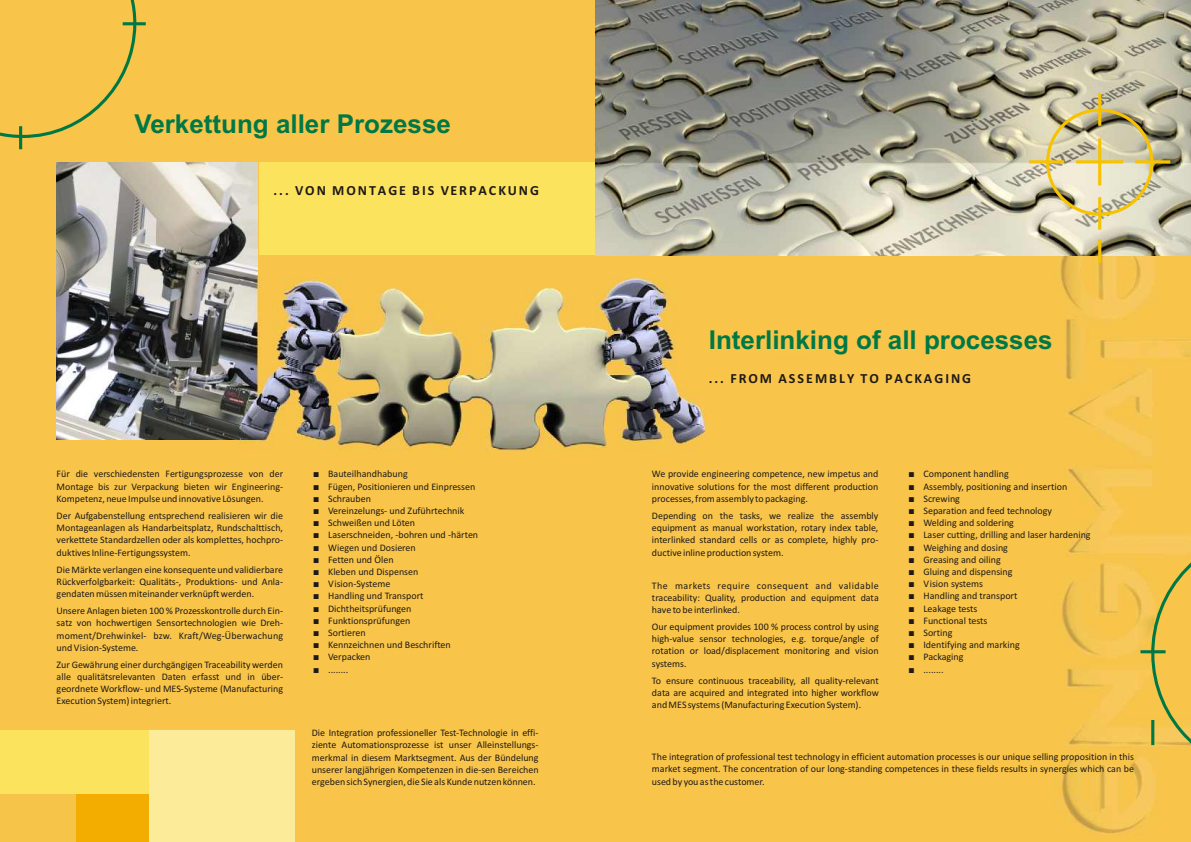
<style>
.page{position:relative;width:1191px;height:842px;background:#f8c44a}
.page>*{position:absolute;margin:0;border:0;box-sizing:border-box;transform-origin:0 0}
.t1{font:700 26px "Arial";color:#007845}
.t2{font:700 14px "Calibri";letter-spacing:.145em;color:#1f1a17}
.t3{font:10px/12.2px "Calibri";color:#1f1a17;text-align:justify}
</style>
<div class="page">
<div style="left:259px;top:162px;width:336px;height:93px;background:#fce35e"></div>
<hr style="left:19px;top:126px;width:3px;height:23px;background:#007845">
<hr style="left:123px;top:22px;width:23px;height:3px;background:#007845">
<div style="left:0;top:0;width:138px;height:140px;background:#f8c44a"></div>
<div style="left:0;top:730px;width:294px;height:112px;background:#fceb99"></div>
<div style="left:0;top:730px;width:149px;height:112px;background:#fce35e"></div>
<div style="left:0;top:794px;width:149px;height:48px;background:#f2ad00"></div>
<div style="left:0;top:794px;width:76px;height:48px;background:#f7c44a"></div>
<img style="left:57px;top:162px;width:201px;height:278px">
<hr style="left:774px;top:356px;width:30px;height:3px;background:#f7c44a">
<img style="left:239px;top:277px;width:468px;height:175px">
<svg style="left:1134px;top:542px;width:57px;height:220px;background:#e9c04d"></svg>
<hr style="left:1151px;top:720px;width:3px;height:25px;background:#007845">
<img style="left:595px;top:0;width:596px;height:255px">
<hr style="left:1098px;top:240px;width:3px;height:23px;background:#f7c200">
<div style="left:1046px;top:109px;width:107px;height:107px;border:3px solid #f7c200;border-radius:50%"></div>
<hr style="left:1135px;top:160px;width:35px;height:3px;background:#f7c200">
<hr style="left:1098px;top:93px;width:3px;height:33px;background:#f7c200">
<hr style="left:1098px;top:138px;width:3px;height:47px;background:#f7c200">
<hr style="left:1076px;top:160px;width:47px;height:3px;background:#f7c200">
<hr style="left:1029px;top:160px;width:35px;height:3px;background:#f7c200">
<hr style="left:1098px;top:197px;width:3px;height:33px;background:#f7c200">
<svg style="left:314px;top:472px;width:5px;height:5px"></svg>
<svg style="left:314px;top:485px;width:5px;height:5px"></svg>
<svg style="left:314px;top:497px;width:5px;height:5px"></svg>
<svg style="left:314px;top:509px;width:5px;height:5px"></svg>
<svg style="left:314px;top:521px;width:5px;height:5px"></svg>
<svg style="left:314px;top:534px;width:5px;height:4px"></svg>
<svg style="left:314px;top:546px;width:5px;height:5px"></svg>
<svg style="left:314px;top:558px;width:5px;height:5px"></svg>
<svg style="left:314px;top:570px;width:5px;height:5px"></svg>
<svg style="left:314px;top:582px;width:5px;height:5px"></svg>
<svg style="left:314px;top:595px;width:5px;height:4px"></svg>
<svg style="left:314px;top:607px;width:5px;height:5px"></svg>
<svg style="left:314px;top:619px;width:5px;height:5px"></svg>
<svg style="left:314px;top:631px;width:5px;height:5px"></svg>
<svg style="left:314px;top:643px;width:5px;height:5px"></svg>
<svg style="left:314px;top:656px;width:5px;height:4px"></svg>
<svg style="left:314px;top:668px;width:5px;height:5px"></svg>
<svg style="left:909px;top:472px;width:5px;height:5px"></svg>
<svg style="left:909px;top:485px;width:5px;height:5px"></svg>
<svg style="left:909px;top:497px;width:5px;height:5px"></svg>
<svg style="left:909px;top:509px;width:5px;height:5px"></svg>
<svg style="left:909px;top:521px;width:5px;height:5px"></svg>
<svg style="left:909px;top:534px;width:5px;height:4px"></svg>
<svg style="left:909px;top:546px;width:5px;height:5px"></svg>
<svg style="left:909px;top:558px;width:5px;height:5px"></svg>
<svg style="left:909px;top:570px;width:5px;height:5px"></svg>
<svg style="left:909px;top:582px;width:5px;height:5px"></svg>
<svg style="left:909px;top:595px;width:5px;height:4px"></svg>
<svg style="left:909px;top:607px;width:5px;height:5px"></svg>
<svg style="left:909px;top:619px;width:5px;height:5px"></svg>
<svg style="left:909px;top:631px;width:5px;height:5px"></svg>
<svg style="left:909px;top:643px;width:5px;height:5px"></svg>
<svg style="left:909px;top:656px;width:5px;height:4px"></svg>
<svg style="left:909px;top:668px;width:5px;height:5px"></svg>
<h1 class="t1" style="left:134px;top:114px;width:318px">Verkettung aller Prozesse</h1>
<h2 class="t2" style="left:274px;top:185px;width:267px">... VON MONTAGE BIS VERPACKUNG</h2>
<p class="t3" style="left:57px;top:469px;width:228px">Für die verschiedensten Fertigungsprozesse von der Montage bis zur Verpackung bieten wir Engineering-Kompetenz, neue Impulse und innovative Lösungen.</p>
<p class="t3" style="left:57px;top:510px;width:228px">Der Aufgabenstellung entsprechend realisieren wir die Montageanlagen als Handarbeitsplatz, Rundschalttisch, verkettete Standardzellen oder als komplettes, hochpro&shy;duktives Inline-Fertigungssystem.</p>
<p class="t3" style="left:57px;top:564px;width:228px">Die Märkte verlangen eine konsequente und validierbare Rückverfolgbarkeit: Qualitäts-, Produktions- und Anla&shy;gendaten müssen miteinander verknüpft werden.</p>
<p class="t3" style="left:57px;top:606px;width:228px">Unsere Anlagen bieten 100 % Prozesskontrolle durch Ein&shy;satz von hochwertigen Sensortechnologien wie Dreh&shy;moment/Drehwinkel- bzw. Kraft/Weg-Überwachung und Vision-Systeme.</p>
<p class="t3" style="left:57px;top:659px;width:228px">Zur Gewährung einer durchgängigen Traceability werden alle qualitätsrelevanten Daten erfasst und in über&shy;geordnete Workflow- und MES-Systeme (Manufacturing Execution System) integriert.</p>
<p class="t3" style="left:328px;top:469px;width:152px;text-align:left">Bauteilhandhabung<br>Fügen, Positionieren und Einpressen<br>Schrauben<br>Vereinzelungs- und Zuführtechnik<br>Schweißen und Löten<br>Laserschneiden, -bohren und -härten<br>Wiegen und Dosieren<br>Fetten und Ölen<br>Kleben und Dispensen<br>Vision-Systeme<br>Handling und Transport<br>Dichtheitsprüfungen<br>Funktionsprüfungen<br>Sortieren<br>Kennzeichnen und Beschriften<br>Verpacken<br>........</p>
<p class="t3" style="left:312px;top:728px;width:228px">Die Integration professioneller Test-Technologie in effi&shy;ziente Automationsprozesse ist unser Alleinstellungs&shy;merkmal in diesem Marktsegment. Aus der Bündelung unserer langjährigen Kompetenzen in die-sen Bereichen ergeben sich Synergien, die Sie als Kunde nutzen können.</p>
<h1 class="t1" style="left:709px;top:330px;width:345px">Interlinking of all processes</h1>
<h2 class="t2" style="left:709px;top:372px;width:264px">... FROM ASSEMBLY TO PACKAGING</h2>
<p class="t3" style="left:652px;top:469px;width:228px">We provide engineering competence, new impetus and innovative solutions for the most different production processes, from assembly to packaging.</p>
<p class="t3" style="left:652px;top:510px;width:228px">Depending on the tasks, we realize the assembly equipment as manual workstation, rotary index table, interlinked standard cells or as complete, highly pro&shy;ductive inline production system.</p>
<p class="t3" style="left:652px;top:580px;width:228px">The markets require consequent and validable traceability: Quality, production and equipment data have to be interlinked.</p>
<p class="t3" style="left:652px;top:621px;width:228px">Our equipment provides 100 % process control by using high-value sensor technologies, e.g. torque/angle of rotation or load/displacement monitoring and vision systems.</p>
<p class="t3" style="left:652px;top:675px;width:228px">To ensure continuous traceability, all quality-relevant data are acquired and integrated into higher workflow and MES systems (Manufacturing Execution System).</p>
<p class="t3" style="left:923px;top:469px;width:169px;text-align:left">Component handling<br>Assembly, positioning and insertion<br>Screwing<br>Separation and feed technology<br>Welding and soldering<br>Laser cutting, drilling and laser hardening<br>Weighing and dosing<br>Greasing and oiling<br>Gluing and dispensing<br>Vision systems<br>Handling and transport<br>Leakage tests<br>Functional tests<br>Sorting<br>Identifying and marking<br>Packaging<br>........</p>
<p class="t3" style="left:652px;top:752px;width:484px">The integration of professional test technology in efficient automation processes is our unique selling proposition in this market segment. The concentration of our long-standing competences in these fields results in synergies which can be used by you as the customer.</p>
</div>
